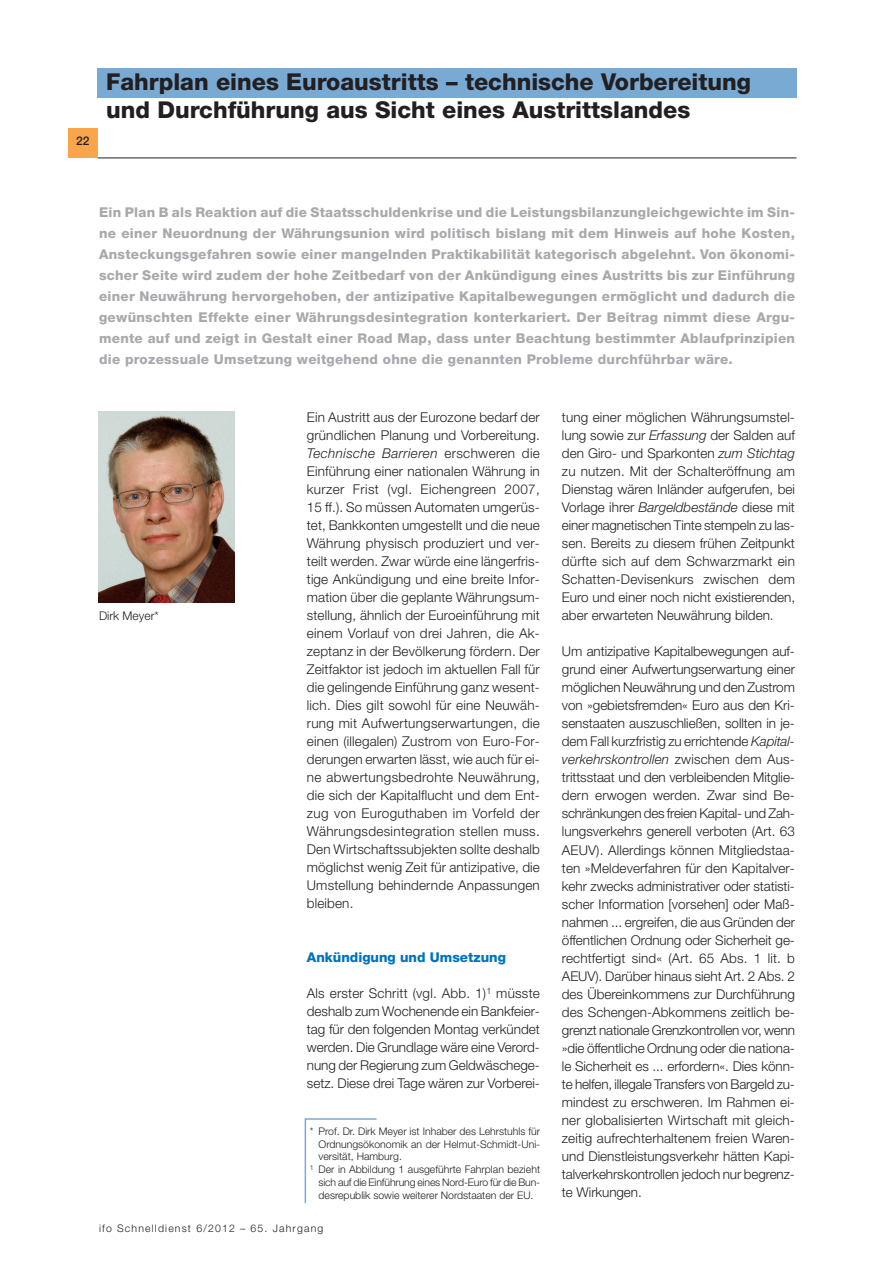
<style>
.page{position:relative;width:893px;height:1263px;background:#fff}
.page>*{position:absolute;margin:0;border:0;box-sizing:border-box;transform-origin:0 0}
.t1{font:800 23.25px "Helvetica Neue LT Std";color:#231f20}
.t2{font:300 13.5px/18px "Helvetica Neue LT Std";color:#231f20;text-align:justify}
.t3{font:800 13.5px/21px "Helvetica Neue LT Std";letter-spacing:.02em;color:#a8a9ad;text-align:justify}
.t4{font:800 13.5px "Helvetica Neue LT Std";color:#0073bc}
.t5{font:300 12px "Helvetica Neue LT Std";color:#231f20}
.t6{font:500 12px "Helvetica Neue LT Std";color:#231f20}
.t7{font:300 10.5px "Helvetica Neue LT Std";color:#231f20}
.t8{font:300 10.5px "Helvetica Neue LT Std";letter-spacing:.11em;color:#231f20}
.s1{font-style:italic}
</style>
<div class="page">
<hr style="left:98px;top:158px;width:698px;height:1px;background:#231f20">
<div style="left:68px;top:128px;width:30px;height:29px;background:#f9a64a"></div>
<div style="left:97px;top:68px;width:699px;height:30px;background:#79aad4"></div>
<img style="left:98px;top:411px;width:136px;height:192px">
<svg style="left:304px;top:1118px;width:73px;height:86px"></svg>
<p class="t6" style="left:76px;top:137px;width:15px">22</p>
<h1 class="t1" style="left:106px;top:69px;width:646px">Fahrplan eines Euroaustritts – technische Vorbereitung</h1>
<h1 class="t1" style="left:106px;top:97px;width:585px">und Durchführung aus Sicht eines Austrittslandes</h1>
<p class="t3" style="left:99px;top:202px;width:697px">Ein Plan B als Reaktion auf die Staatsschuldenkrise und die Leistungsbilanzungleichgewichte im Sin&shy;ne einer Neuordnung der Währungsunion wird politisch bislang mit dem Hinweis auf hohe Kosten, Ansteckungsgefahren sowie einer mangelnden Praktikabilität kategorisch abgelehnt. Von ökonomi&shy;scher Seite wird zudem der hohe Zeitbedarf von der Ankündigung eines Austritts bis zur Einführung einer Neuwährung hervorgehoben, der antizipative Kapitalbewegungen ermöglicht und dadurch die gewünschten Effekte einer Währungsdesintegration konterkariert. Der Beitrag nimmt diese Argu&shy;mente auf und zeigt in Gestalt einer Road Map, dass unter Beachtung bestimmter Ablaufprinzipien die prozessuale Umsetzung weitgehend ohne die genannten Probleme durchführbar wäre.</p>
<p class="t5" style="left:99px;top:608px;width:61px">Dirk Meyer*</p>
<p class="t2" style="left:307px;top:408px;width:235px">Ein Austritt aus der Eurozone bedarf der gründlichen Planung und Vorbereitung.<br><span class="s1">Technische Barrieren</span> erschweren die Einführung einer nationalen Währung in kurzer Frist (vgl. Eichengreen 2007, 15 ff.). So müssen Automaten umgerüs&shy;tet, Bankkonten umgestellt und die neue Währung physisch produziert und ver&shy;teilt werden. Zwar würde eine längerfris&shy;tige Ankündigung und eine breite Infor&shy;mation über die geplante Währungsum&shy;stellung, ähnlich der Euroeinführung mit einem Vorlauf von drei Jahren, die Ak&shy;zeptanz in der Bevölkerung fördern. Der Zeitfaktor ist jedoch im aktuellen Fall für die gelingende Einführung ganz wesent&shy;lich. Dies gilt sowohl für eine Neuwäh&shy;rung mit Aufwertungserwartungen, die einen (illegalen) Zustrom von Euro-For&shy;derungen erwarten lässt, wie auch für ei&shy;ne abwertungsbedrohte Neuwährung, die sich der Kapitalflucht und dem Ent&shy;zug von Euroguthaben im Vorfeld der Währungsdesintegration stellen muss.<br>Den Wirtschaftssubjekten sollte deshalb möglichst wenig Zeit für antizipative, die Umstellung behindernde Anpassungen bleiben.</p>
<p class="t4" style="left:307px;top:949px;width:201px">Ankündigung und Umsetzung</p>
<p class="t2" style="left:307px;top:984px;width:235px">Als erster Schritt (vgl. Abb. 1)<sup>1</sup> müsste deshalb zum Wochenende ein Bankfeier&shy;tag für den folgenden Montag verkündet werden. Die Grundlage wäre eine Verord&shy;nung der Regierung zum Geldwäschege&shy;setz. Diese drei Tage wären zur Vorberei-</p>
<p class="t7" style="left:310px;top:1125px;width:232px">* Prof. Dr. Dirk Meyer ist Inhaber des Lehrstuhls für</p>
<p class="t7" style="left:319px;top:1138px;width:223px">Ordnungsökonomik an der Helmut-Schmidt-Uni-</p>
<p class="t7" style="left:319px;top:1151px;width:85px">versität, Hamburg.</p>
<p class="t7" style="left:310px;top:1163px;width:232px"><sup>1</sup> Der in Abbildung 1 ausgeführte Fahrplan bezieht</p>
<p class="t7" style="left:319px;top:1176px;width:223px">sich auf die Einführung eines Nord-Euro für die Bun-</p>
<p class="t7" style="left:319px;top:1189px;width:216px">desrepublik sowie weiterer Nordstaaten der EU.</p>
<p class="t8" style="left:99px;top:1223px;width:226px">ifo Schnelldienst 6/2012 – 65. Jahrgang</p>
<p class="t2" style="left:562px;top:408px;width:235px">tung einer möglichen Währungsumstel&shy;lung sowie zur <span class="s1">Erfassung</span> der Salden auf den Giro- und Sparkonten <span class="s1">zum Stichtag </span>zu nutzen. Mit der Schalteröffnung am Dienstag wären Inländer aufgerufen, bei Vorlage ihrer <span class="s1">Bargeldbestände</span> diese mit einer magnetischen Tinte stempeln zu las&shy;sen. Bereits zu diesem frühen Zeitpunkt dürfte sich auf dem Schwarzmarkt ein Schatten-Devisenkurs zwischen dem Euro und einer noch nicht existierenden, aber erwarteten Neuwährung bilden.</p>
<p class="t2" style="left:562px;top:642px;width:235px">Um antizipative Kapitalbewegungen auf&shy;grund einer Aufwertungserwartung einer möglichen Neuwährung und den Zustrom von »gebietsfremden« Euro aus den Kri&shy;senstaaten auszuschließen, sollten in je&shy;dem Fall kurzfristig zu errichtende <span class="s1">Kapital&shy;verkehrskontrollen</span> zwischen dem Aus&shy;trittsstaat und den verbleibenden Mitglie&shy;dern erwogen werden. Zwar sind Be&shy;schränkungen des freien Kapital- und Zah&shy;lungsverkehrs generell verboten (Art. 63<br>AEUV). Allerdings können Mitgliedstaa&shy;ten »Meldeverfahren für den Kapitalver&shy;kehr zwecks administrativer oder statisti&shy;scher Information [vorsehen] oder Maß&shy;nahmen ... ergreifen, die aus Gründen der öffentlichen Ordnung oder Sicherheit ge&shy;rechtfertigt sind« (Art. 65 Abs. 1 lit. b AEUV). Darüber hinaus sieht Art. 2 Abs. 2 des Übereinkommens zur Durchführung des Schengen-Abkommens zeitlich be&shy;grenzt nationale Grenzkontrollen vor, wenn »die öffentliche Ordnung oder die nationa&shy;le Sicherheit es ... erfordern«. Dies könn&shy;te helfen, illegale Transfers von Bargeld zu&shy;mindest zu erschweren. Im Rahmen ei&shy;ner globalisierten Wirtschaft mit gleich&shy;zeitig aufrechterhaltenem freien Waren&shy;und Dienstleistungsverkehr hätten Kapi&shy;talverkehrskontrollen jedoch nur begrenz&shy;te Wirkungen.</p>
</div>
